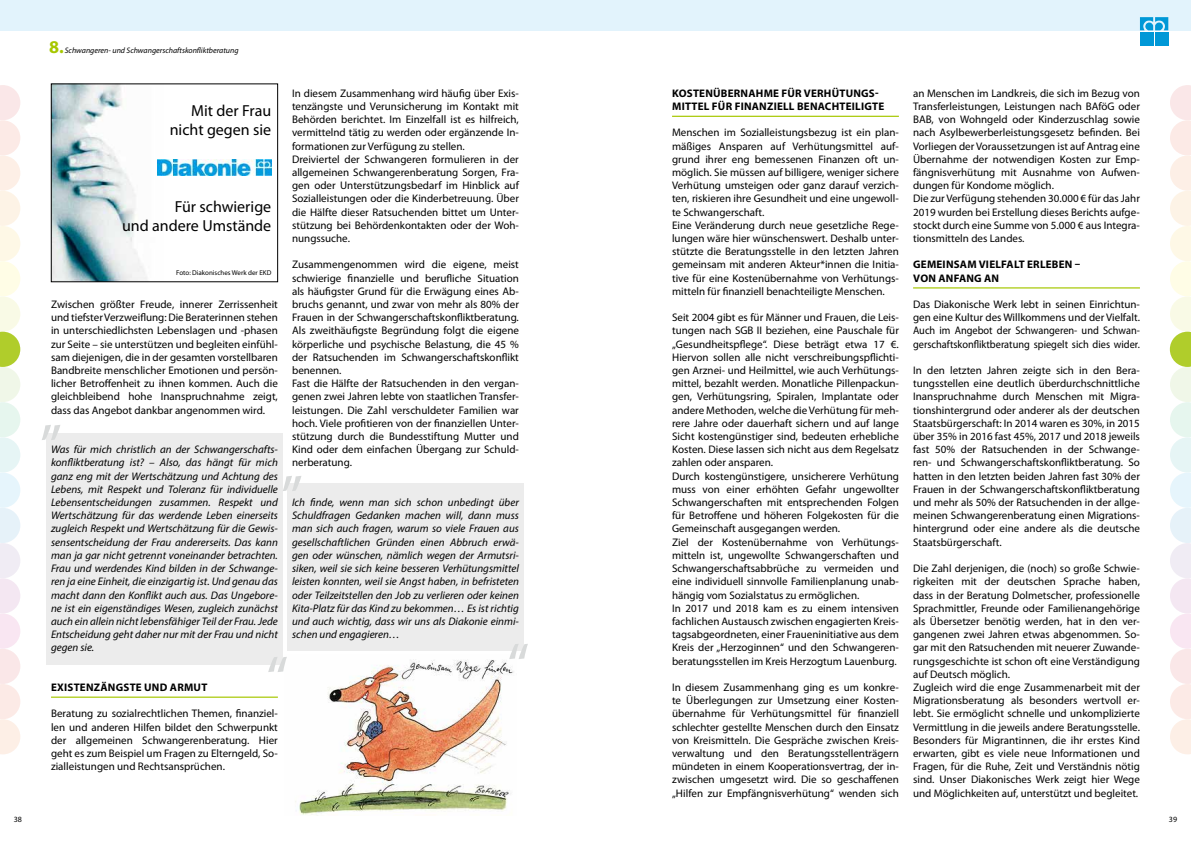
<style>
.page{position:relative;width:1191px;height:842px;background:#fff}
.page>*{position:absolute;margin:0;border:0;box-sizing:border-box;transform-origin:0 0}
.t1{font:62.9px "Myriad Pro";color:#d8dada}
.t2{font:700 18px "Myriad";color:#a6c700}
.t3{font:16px/19.2px "Myriad Pro";color:#000;text-align:right}
.t4{font:11px/13.2px "Myriad Pro";color:#000}
.t5{font:italic 11px/13.2px "Myriad Pro";color:#000;text-align:justify}
.t6{font:700 11px/13.2px "Myriad Pro";letter-spacing:.02em;color:#000}
.t7{font:italic 8px "Myriad";color:#000}
.t8{font:8px "Myriad";color:#000}
.t9{font:7px "Myriad Pro";color:#000}
</style>
<div class="page">
<div style="left:287px;top:484px;width:236px;height:167px;background:#ececec"></div>
<div style="left:46px;top:433px;width:236px;height:231px;background:#ececec"></div>
<img style="left:53px;top:86px;width:105px;height:194px">
<div style="left:51px;top:84px;width:227px;height:198px;border:1px solid #000"></div>
<img style="left:158px;top:159px;width:113px;height:17px">
<img style="left:295px;top:659px;width:219px;height:156px">
<div style="left:597px;top:0;width:594px;height:30px;background:#e2f3fc"></div>
<div style="left:0;top:0;width:597px;height:30px;background:#e2f3fc"></div>
<div style="left:1140px;top:32px;width:13px;height:13px;background:#0098d7"></div>
<div style="left:1155px;top:32px;width:13px;height:13px;background:#0098d7"></div>
<svg style="left:1140px;top:17px;width:28px;height:13px"></svg>
<svg style="left:1169px;top:85px;width:22px;height:669px"></svg>
<svg style="left:0;top:85px;width:20px;height:669px"></svg>
<hr style="left:51px;top:696px;width:227px;height:2px;background:#a6c700">
<hr style="left:672px;top:116px;width:227px;height:1px;background:#a6c700">
<hr style="left:913px;top:287px;width:227px;height:1px;background:#a6c700">
<h2 class="t2" style="left:49px;top:38px;width:16px">8.</h2>
<p class="t7" style="left:65px;top:47px;width:175px">Schwangeren- und Schwangerschaftskonfliktberatung</p>
<p class="t4" style="left:292px;top:86px;width:228px">In diesem Zusammenhang wird häufig über Exis&shy;tenzängste und Verunsicherung im Kontakt mit Behörden berichtet. Im Einzelfall ist es hilfreich, vermittelnd tätig zu werden oder ergänzende In&shy;formationen zur Verfügung zu stellen.<br>Dreiviertel der Schwangeren formulieren in der allgemeinen Schwangerenberatung Sorgen, Fra&shy;gen oder Unterstützungsbedarf im Hinblick auf Sozialleistungen oder die Kinderbetreuung. Über die Hälfte dieser Ratsuchenden bittet um Unter&shy;stützung bei Behördenkontakten oder der Woh&shy;nungssuche.</p>
<p class="t4" style="left:292px;top:258px;width:228px">Zusammengenommen wird die eigene, meist schwierige finanzielle und berufliche Situation als häufigster Grund für die Erwägung eines Ab&shy;bruchs genannt, und zwar von mehr als 80% der Frauen in der Schwangerschaftskonfliktberatung.<br>Als zweithäufigste Begründung folgt die eigene körperliche und psychische Belastung, die 45 % der Ratsuchenden im Schwangerschaftskonflikt benennen.<br>Fast die Hälfte der Ratsuchenden in den vergan&shy;genen zwei Jahren lebte von staatlichen Transfer&shy;leistungen. Die Zahl verschuldeter Familien war hoch. Viele profitieren von der finanziellen Unter&shy;stützung durch die Bundesstiftung Mutter und Kind oder dem einfachen Übergang zur Schuld&shy;nerberatung.</p>
<p class="t5" style="left:292px;top:496px;width:228px">Ich finde, wenn man sich schon unbedingt über Schuldfragen Gedanken machen will, dann muss man sich auch fragen, warum so viele Frauen aus gesellschaftlichen Gründen einen Abbruch erwä&shy;gen oder wünschen, nämlich wegen der Armutsri&shy;siken, weil sie sich keine besseren Verhütungsmittel leisten konnten, weil sie Angst haben, in befristeten oder Teilzeitstellen den Job zu verlieren oder keinen Kita-Platz für das Kind zu bekommen… Es ist richtig und auch wichtig, dass wir uns als Diakonie einmi&shy;schen und engagieren…</p>
<h3 class="t3" style="left:170px;top:101px;width:103px">Mit der Frau nicht gegen sie</h3>
<h3 class="t3" style="left:122px;top:197px;width:151px">Für schwierige<br>und andere Umstände</h3>
<p class="t9" style="left:176px;top:269px;width:97px">Foto: Diakonisches Werk der EKD</p>
<p class="t4" style="left:51px;top:298px;width:228px;text-align:justify">Zwischen größter Freude, innerer Zerrissenheit und tiefster Verzweiflung: Die Beraterinnen stehen in unterschiedlichsten Lebenslagen und -phasen zur Seite – sie unterstützen und begleiten einfühl&shy;sam diejenigen, die in der gesamten vorstellbaren Bandbreite menschlicher Emotionen und persön&shy;licher Betroffenheit zu ihnen kommen. Auch die gleichbleibend hohe Inanspruchnahme zeigt, dass das Angebot dankbar angenommen wird.</p>
<p class="t5" style="left:51px;top:443px;width:228px">Was für mich christlich an der Schwangerschafts&shy;konfliktberatung ist? – Also, das hängt für mich ganz eng mit der Wertschätzung und Achtung des Lebens, mit Respekt und Toleranz für individuelle Lebensentscheidungen zusammen. Respekt und Wertschätzung für das werdende Leben einerseits zugleich Respekt und Wertschätzung für die Gewis&shy;sensentscheidung der Frau andererseits. Das kann man ja gar nicht getrennt voneinander betrachten.<br>Frau und werdendes Kind bilden in der Schwange&shy;ren ja eine Einheit, die einzigartig ist. Und genau das macht dann den Konflikt auch aus. Das Ungebore&shy;ne ist ein eigenständiges Wesen, zugleich zunächst auch ein allein nicht lebensfähiger Teil der Frau. Jede Entscheidung geht daher nur mit der Frau und nicht gegen sie.</p>
<p class="t6" style="left:51px;top:680px;width:158px">EXISTENZÄNGSTE UND ARMUT</p>
<p class="t4" style="left:51px;top:707px;width:228px;text-align:justify">Beratung zu sozialrechtlichen Themen, finanziel&shy;len und anderen Hilfen bildet den Schwerpunkt der allgemeinen Schwangerenberatung. Hier geht es zum Beispiel um Fragen zu Elterngeld, So&shy;zialleistungen und Rechtsansprüchen.</p>
<h1 class="t1" style="left:40px;top:373px;width:24px">„</h1>
<h1 class="t1" style="left:281px;top:424px;width:24px">„</h1>
<h1 class="t1" style="left:507px;top:627px;width:24px">“</h1>
<h1 class="t1" style="left:266px;top:640px;width:24px">“</h1>
<p class="t6" style="left:672px;top:86px;width:214px">KOSTENÜBERNAHME FÜR VERHÜTUNGS-<br>MITTEL FÜR FINANZIELL BENACHTEILIGTE</p>
<p class="t4" style="left:672px;top:126px;width:228px">Menschen im Sozialleistungsbezug ist ein plan&shy;mäßiges Ansparen auf Verhütungsmittel auf&shy;grund ihrer eng bemessenen Finanzen oft un&shy;möglich. Sie müssen auf billigere, weniger sichere Verhütung umsteigen oder ganz darauf verzich&shy;ten, riskieren ihre Gesundheit und eine ungewoll&shy;te Schwangerschaft.<br>Eine Veränderung durch neue gesetzliche Rege&shy;lungen wäre hier wünschenswert. Deshalb unter&shy;stützte die Beratungsstelle in den letzten Jahren gemeinsam mit anderen Akteur*innen die Initia&shy;tive für eine Kostenübernahme von Verhütungs&shy;mitteln für finanziell benachteiligte Menschen.</p>
<p class="t4" style="left:672px;top:311px;width:228px">Seit 2004 gibt es für Männer und Frauen, die Leis&shy;tungen nach SGB II beziehen, eine Pauschale für „Gesundheitspflege“. Diese beträgt etwa 17 €.<br>Hiervon sollen alle nicht verschreibungspflichti&shy;gen Arznei- und Heilmittel, wie auch Verhütungs&shy;mittel, bezahlt werden. Monatliche Pillenpackun&shy;gen, Verhütungsring, Spiralen, Implantate oder andere Methoden, welche die Verhütung für meh&shy;rere Jahre oder dauerhaft sichern und auf lange Sicht kostengünstiger sind, bedeuten erhebliche Kosten. Diese lassen sich nicht aus dem Regelsatz zahlen oder ansparen.<br>Durch kostengünstigere, unsicherere Verhütung muss von einer erhöhten Gefahr ungewollter Schwangerschaften mit entsprechenden Folgen für Betroffene und höheren Folgekosten für die Gemeinschaft ausgegangen werden.<br>Ziel der Kostenübernahme von Verhütungs&shy;mitteln ist, ungewollte Schwangerschaften und Schwangerschaftsabbrüche zu vermeiden und eine individuell sinnvolle Familienplanung unab&shy;hängig vom Sozialstatus zu ermöglichen.<br>In 2017 und 2018 kam es zu einem intensiven fachlichen Austausch zwischen engagierten Kreis&shy;tagsabgeordneten, einer Fraueninitiative aus dem Kreis der „Herzoginnen“ und den Schwangeren&shy;beratungsstellen im Kreis Herzogtum Lauenburg.</p>
<p class="t4" style="left:672px;top:680px;width:228px;text-align:justify">In diesem Zusammenhang ging es um konkre&shy;te Überlegungen zur Umsetzung einer Kosten&shy;übernahme für Verhütungsmittel für finanziell schlechter gestellte Menschen durch den Einsatz von Kreismitteln. Die Gespräche zwischen Kreis&shy;verwaltung und den Beratungsstellenträgern mündeten in einem Kooperationsvertrag, der in&shy;zwischen umgesetzt wird. Die so geschaffenen „Hilfen zur Empfängnisverhütung“ wenden sich</p>
<p class="t4" style="left:913px;top:86px;width:228px">an Menschen im Landkreis, die sich im Bezug von Transferleistungen, Leistungen nach BAföG oder BAB, von Wohngeld oder Kinderzuschlag sowie nach Asylbewerberleistungsgesetz befinden. Bei Vorliegen der Voraussetzungen ist auf Antrag eine Übernahme der notwendigen Kosten zur Emp&shy;fängnisverhütung mit Ausnahme von Aufwen&shy;dungen für Kondome möglich.<br>Die zur Verfügung stehenden 30.000 € für das Jahr 2019 wurden bei Erstellung dieses Berichts aufge&shy;stockt durch eine Summe von 5.000 € aus Integra&shy;tionsmitteln des Landes.</p>
<p class="t6" style="left:913px;top:258px;width:169px">GEMEINSAM VIELFALT ERLEBEN –<br>VON ANFANG AN</p>
<p class="t4" style="left:913px;top:298px;width:228px;text-align:justify">Das Diakonische Werk lebt in seinen Einrichtun&shy;gen eine Kultur des Willkommens und der Vielfalt.<br>Auch im Angebot der Schwangeren- und Schwan&shy;gerschaftskonfliktberatung spiegelt sich dies wider.</p>
<p class="t4" style="left:913px;top:364px;width:228px;text-align:justify">In den letzten Jahren zeigte sich in den Bera&shy;tungsstellen eine deutlich überdurchschnittliche Inanspruchnahme durch Menschen mit Migra&shy;tionshintergrund oder anderer als der deutschen Staatsbürgerschaft: In 2014 waren es 30%, in 2015 über 35% in 2016 fast 45%, 2017 und 2018 jeweils fast 50% der Ratsuchenden in der Schwange&shy;ren- und Schwangerschaftskonfliktberatung. So hatten in den letzten beiden Jahren fast 30% der Frauen in der Schwangerschaftskonfliktberatung und mehr als 50% der Ratsuchenden in der allge&shy;meinen Schwangerenberatung einen Migrations&shy;hintergrund oder eine andere als die deutsche Staatsbürgerschaft.</p>
<p class="t4" style="left:913px;top:562px;width:228px">Die Zahl derjenigen, die (noch) so große Schwie&shy;rigkeiten mit der deutschen Sprache haben, dass in der Beratung Dolmetscher, professionelle Sprachmittler, Freunde oder Familienangehörige als Übersetzer benötig werden, hat in den ver&shy;gangenen zwei Jahren etwas abgenommen. So&shy;gar mit den Ratsuchenden mit neuerer Zuwande&shy;rungsgeschichte ist schon oft eine Verständigung auf Deutsch möglich.<br>Zugleich wird die enge Zusammenarbeit mit der Migrationsberatung als besonders wertvoll er&shy;lebt. Sie ermöglicht schnelle und unkomplizierte Vermittlung in die jeweils andere Beratungsstelle.<br>Besonders für Migrantinnen, die ihr erstes Kind erwarten, gibt es viele neue Informationen und Fragen, für die Ruhe, Zeit und Verständnis nötig sind. Unser Diakonisches Werk zeigt hier Wege und Möglichkeiten auf, unterstützt und begleitet.</p>
<p class="t8" style="left:14px;top:816px;width:10px">38</p>
<p class="t8" style="left:1168px;top:816px;width:10px">39</p>
</div>
